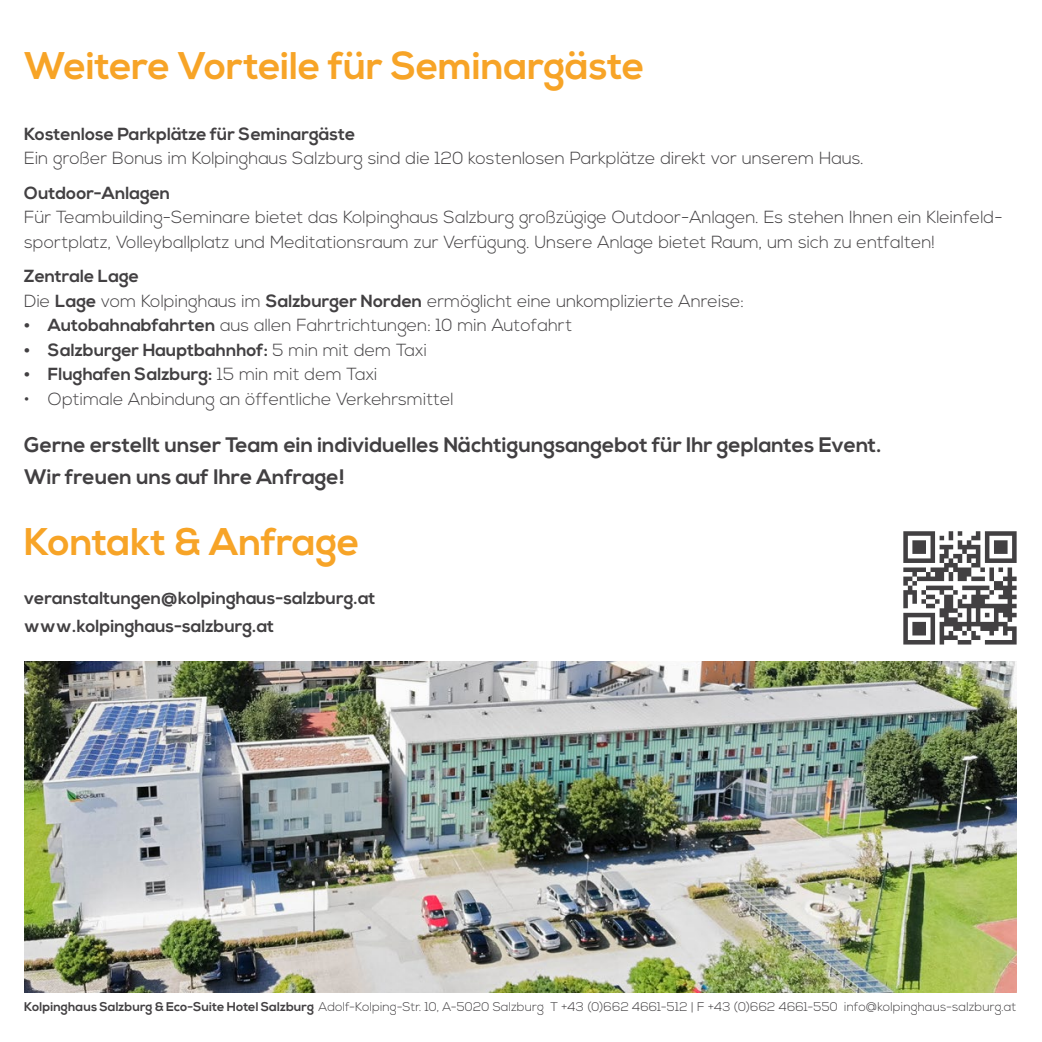
<style>
.page{position:relative;width:1042px;height:1042px;background:#fff}
.page>*{position:absolute;margin:0;border:0;box-sizing:border-box;transform-origin:0 0}
.t1{font:700 38.5px "Nexa";letter-spacing:-.005em;color:#f7a427}
.t2{font:700 21px/31.5px "Nexa";color:#424042}
.t3{font:300 17.5px/24.5px "Nexa";color:#424042}
.t4{font:700 17.5px/28px "Nexa";color:#424042}
.t5{font:300 12.6px "Nexa";letter-spacing:.01em;color:#424042}
.s1{font-weight:700}
.s2{font-weight:300}
</style>
<div class="page">
<svg style="left:903px;top:531px;width:113px;height:113px"></svg>
<img style="left:24px;top:661px;width:992px;height:331px">
<h1 class="t1" style="left:24px;top:43px;width:622px">Weitere Vorteile für Seminargäste</h1>
<p class="t4" style="left:24px;top:120px;width:332px">Kostenlose Parkplätze für Seminargäste</p>
<p class="t3" style="left:24px;top:147px;width:841px">Ein großer Bonus im Kolpinghaus Salzburg sind die 120 kostenlosen Parkplätze direkt vor unserem Haus.</p>
<p class="t4" style="left:24px;top:179px;width:148px">Outdoor-Anlagen</p>
<p class="t3" style="left:24px;top:206px;width:980px">Für Teambuilding-Seminare bietet das Kolpinghaus Salzburg großzügige Outdoor-Anlagen. Es stehen Ihnen ein Kleinfeld&shy;sportplatz, Volleyballplatz und Meditationsraum zur Verfügung. Unsere Anlage bietet Raum, um sich zu entfalten!</p>
<p class="t3" style="left:24px;top:265px;width:721px"><span class="s1">Zentrale Lage<br></span>Die <span class="s1">Lage</span> vom Kolpinghaus im <span class="s1">Salzburger Norden</span> ermöglicht eine unkomplizierte Anreise:</p>
<p class="t3" style="left:24px;top:314px;width:549px"><span class="s1">• Autobahnabfahrten</span> aus allen Fahrtrichtungen: 10 min Autofahrt</p>
<p class="t4" style="left:24px;top:336px;width:404px">• Salzburger Hauptbahnhof: <span class="s2">5 min mit dem Taxi</span></p>
<p class="t4" style="left:24px;top:361px;width:355px">• Flughafen Salzburg: <span class="s2">15 min mit dem Taxi</span></p>
<p class="t3" style="left:24px;top:387px;width:431px">• Optimale Anbindung an öffentliche Verkehrsmittel</p>
<p class="t2" style="left:24px;top:430px;width:858px">Gerne erstellt unser Team ein individuelles Nächtigungsangebot für Ihr geplantes Event.<br>Wir freuen uns auf Ihre Anfrage!</p>
<h1 class="t1" style="left:24px;top:520px;width:337px">Kontakt &amp; Anfrage</h1>
<p class="t4" style="left:24px;top:585px;width:353px">veranstaltungen@kolpinghaus-salzburg.at www.kolpinghaus-salzburg.at</p>
<p class="t5" style="left:24px;top:999px;width:994px"><span class="s1">Kolpinghaus Salzburg &amp; Eco-Suite Hotel Salzburg</span> Adolf-Kolping-Str. 10, A-5020 Salzburg T +43 (0)662 4661-512 | F +43 (0)662 4661-550 info@kolpinghaus-salzburg.at</p>
</div>
